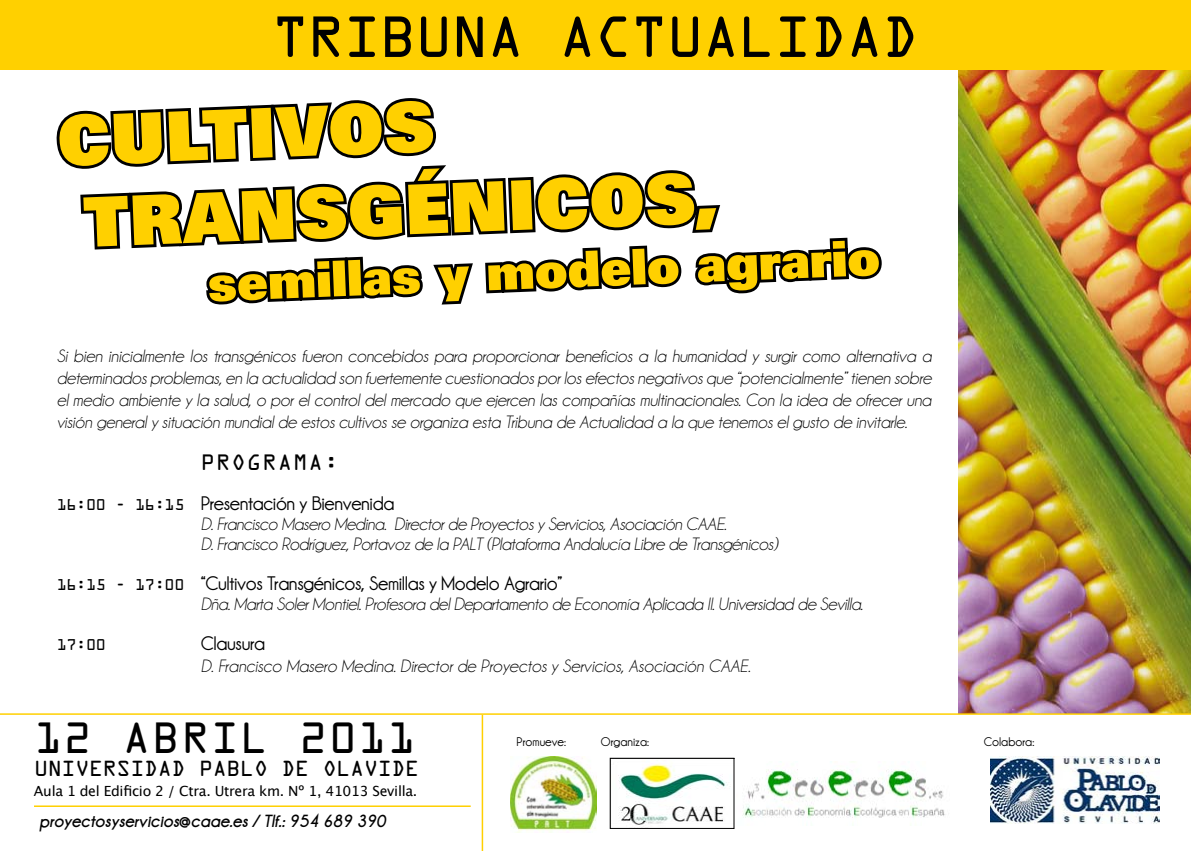
<style>
.page{position:relative;width:1191px;height:851px;background:#fff}
.page>*{position:absolute;margin:0;border:0;box-sizing:border-box;transform-origin:0 0}
.t1{font:900 68.6px "Univers";color:#ffd000}
.t2{font:52px "OCRA Std";letter-spacing:-.03em;color:#000}
.t3{font:900 49.2px "Univers";color:#ffd000}
.t4{font:39.2px "OCRA Std";letter-spacing:.03em;color:#000}
.t5{font:700 20px "Champagne&Limousines";letter-spacing:-.02em;color:#000}
.t6{font:20px "OCRA Std";letter-spacing:.05em;color:#000}
.t7{font:19.6px "OCRA Std";letter-spacing:-.02em;color:#000}
.t8{font:italic 18px/22px "Champagne&Limousines";letter-spacing:-.02em;color:#000;text-align:justify}
.t9{font:italic 18px "Champagne&Limousines";color:#000}
.t10{font:italic 18px "Champagne&Limousines Thick";color:#000}
.t11{font:14px "Lucida Grande";letter-spacing:-.02em;color:#000}
.t12{font:14px "OCRA Std";color:#000}
.t13{font:700 12.8px "Champagne&Limousines";color:#000}
.s1{font-family:"OCRA Std";font-weight:400;font-size:14px}
</style>
<div class="page">
<img style="left:958px;top:69px;width:233px;height:644px">
<img style="left:618px;top:760px;width:110px;height:65px">
<div style="left:610px;top:758px;width:124px;height:70px;border:1px solid #000"></div>
<hr style="left:34px;top:805px;width:437px;height:1px;background:#ffd000">
<img style="left:510px;top:756px;width:86px;height:76px">
<img style="left:743px;top:761px;width:202px;height:57px">
<img style="left:990px;top:756px;width:169px;height:67px">
<div style="left:0;top:0;width:1191px;height:69px;background:#ffd000"></div>
<svg style="left:59px;top:69px;width:821px;height:236px"></svg>
<hr style="left:481px;top:714px;width:2px;height:136px;background:#ffd000">
<hr style="left:0;top:713px;width:1191px;height:1px;background:#ffd000">
<p class="t2" style="left:271px;top:14px;width:649px">TRIBUNA ACTUALIDAD</p>
<p class="t1" style="left:56px;top:95px;width:378px;rotate:-2deg">CULTIVOS</p>
<p class="t1" style="left:83px;top:176px;width:636px;rotate:-2deg">TRANSGÉNICOS,</p>
<p class="t3" style="left:207px;top:250px;width:674px;rotate:-2deg">semillas y modelo agrario</p>
<p class="t8" style="left:57px;top:344px;width:876px">Si bien inicialmente los transgénicos fueron concebidos para proporcionar beneficios a la humanidad y surgir como alternativa a determinados problemas, en la actualidad son fuertemente cuestionados por los efectos negativos que “potencialmente” tienen sobre el medio ambiente y la salud, o por el control del mercado que ejercen las compañías multinacionales. Con la idea de ofrecer una visión general y situación mundial de estos cultivos se organiza esta Tribuna de Actualidad a la que tenemos el gusto de invitarle.</p>
<p class="t6" style="left:201px;top:453px;width:139px">PROGRAMA:</p>
<p class="t5" style="left:57px;top:491px;width:339px"><span class="s1">16:00 - 16:15</span> Presentación y Bienvenida</p>
<p class="t8" style="left:201px;top:512px;width:527px">D. Francisco Masero Medina. Director de Proyectos y Servicios, Asociación CAAE.</p>
<p class="t8" style="left:201px;top:532px;width:579px">D. Francisco Rodríguez, Portavoz de la PALT (Plataforma Andalucía Libre de Transgénicos)</p>
<p class="t5" style="left:57px;top:571px;width:507px"><span class="s1">16:15 - 17:00</span> “Cultivos Transgénicos, Semillas y Modelo Agrario”</p>
<p class="t8" style="left:201px;top:592px;width:663px">Dña. Marta Soler Montiel. Profesora del Departamento de Economía Aplicada II. Universidad de Sevilla.</p>
<p class="t12" style="left:57px;top:638px;width:51px">17:00</p>
<p class="t5" style="left:201px;top:631px;width:66px">Clausura</p>
<p class="t9" style="left:201px;top:655px;width:551px">D. Francisco Masero Medina. Director de Proyectos y Servicios, Asociación CAAE.</p>
<p class="t4" style="left:34px;top:720px;width:383px">12 ABRIL 2011</p>
<p class="t7" style="left:34px;top:760px;width:387px">UNIVERSIDAD PABLO DE OLAVIDE</p>
<p class="t11" style="left:34px;top:783px;width:385px">Aula 1 del Edificio 2 / Ctra. Utrera km. Nº 1, 41013 Sevilla.</p>
<p class="t10" style="left:40px;top:810px;width:348px">proyectosyservicios@caae.es / Tlf.: 954 689 390</p>
<p class="t13" style="left:516px;top:734px;width:51px">Promueve:</p>
<p class="t13" style="left:601px;top:734px;width:50px">Organiza:</p>
<p class="t13" style="left:983px;top:734px;width:52px">Colabora:</p>
</div>
